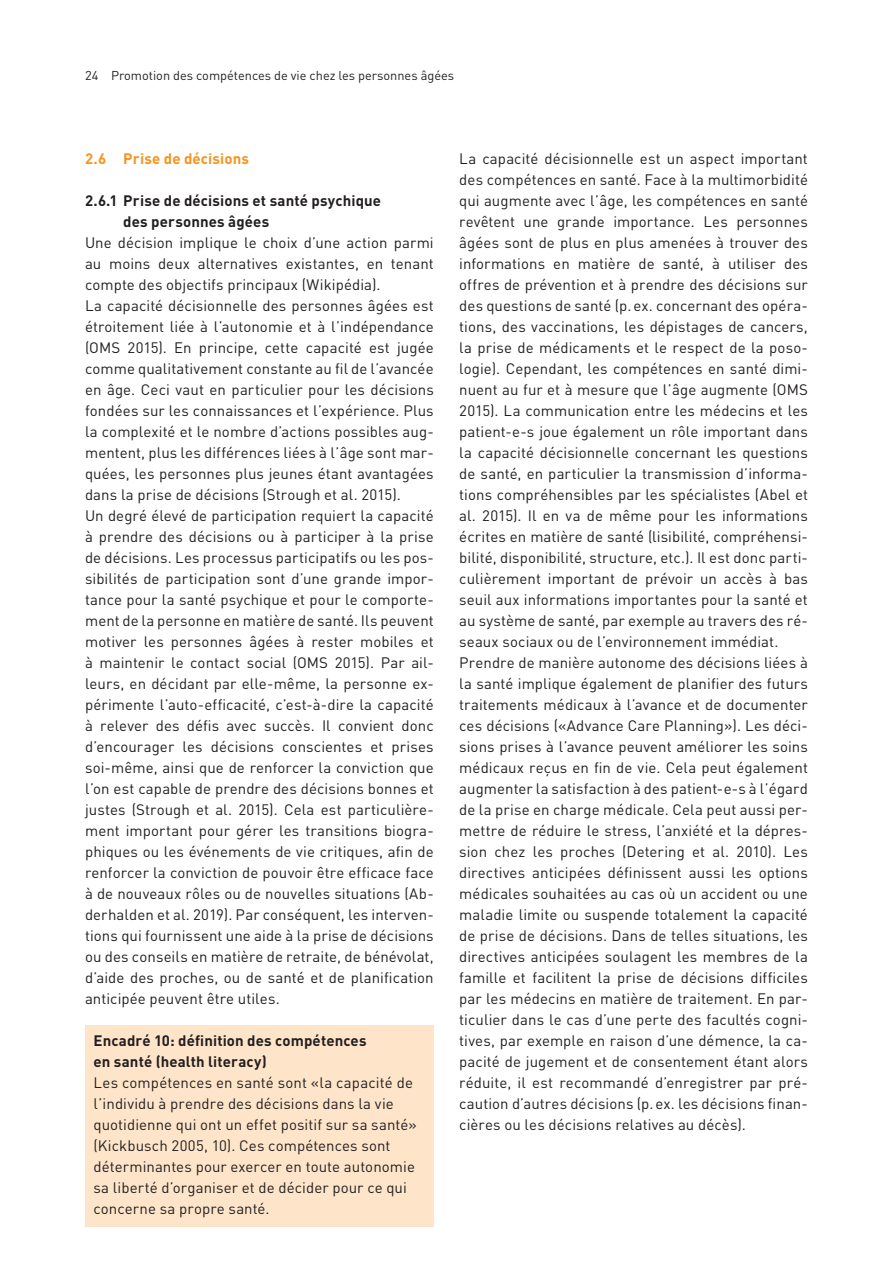
<style>
.page{position:relative;width:893px;height:1263px;background:#fff}
.page>*{position:absolute;margin:0;border:0;box-sizing:border-box;transform-origin:0 0}
.t1{font:15px/21px "DINOT";letter-spacing:.005em;color:#231f20}
.t2{font:700 15px/21px "DINOT";letter-spacing:.01em;color:#231f20}
.t3{font:700 15px "DINOT";letter-spacing:.01em;color:#f7931d}
.t4{font:12.75px "DINOT";color:#231f20}
</style>
<div class="page">
<div style="left:85px;top:1025px;width:349px;height:201px;background:#fee5ca"></div>
<p class="t4" style="left:85px;top:66px;width:371px">24 Promotion des compétences de vie chez les personnes âgées</p>
<p class="t3" style="left:85px;top:148px;width:166px">2.6 Prise de décisions</p>
<p class="t2" style="left:123px;top:189px;width:259px;text-indent:-38px">2.6.1 Prise de décisions et santé psychique des personnes âgées</p>
<p class="t1" style="left:85px;top:231px;width:350px">Une décision implique le choix d’une action parmi au moins deux alternatives existantes, en tenant compte des objectifs principaux (Wikipédia).<br>La capacité décisionnelle des personnes âgées est étroitement liée à l’autonomie et à l’indépendance (OMS 2015). En principe, cette capacité est jugée comme qualitativement constante au fil de l’avancée en âge. Ceci vaut en particulier pour les décisions fondées sur les connaissances et l’expérience. Plus la complexité et le nombre d’actions possibles aug&shy;mentent, plus les différences liées à l’âge sont mar&shy;quées, les personnes plus jeunes étant avantagées dans la prise de décisions (Strough et al. 2015).<br>Un degré élevé de participation requiert la capacité à prendre des décisions ou à participer à la prise de décisions. Les processus participatifs ou les pos&shy;sibilités de participation sont d’une grande impor&shy;tance pour la santé psychique et pour le comporte&shy;ment de la personne en matière de santé. Ils peuvent motiver les personnes âgées à rester mobiles et à maintenir le contact social (OMS 2015). Par ail&shy;leurs, en décidant par elle-même, la personne ex&shy;périmente l’auto-efficacité, c’est-à-dire la capacité à relever des défis avec succès. Il convient donc d’encourager les décisions conscientes et prises soi-même, ainsi que de renforcer la conviction que l’on est capable de prendre des décisions bonnes et justes (Strough et al. 2015). Cela est particulière&shy;ment important pour gérer les transitions biogra&shy;phiques ou les événements de vie critiques, afin de renforcer la conviction de pouvoir être efficace face à de nouveaux rôles ou de nouvelles situations (Ab&shy;derhalden et al. 2019). Par conséquent, les interven&shy;tions qui fournissent une aide à la prise de décisions ou des conseils en matière de retraite, de bénévolat, d’aide des proches, ou de santé et de planification anticipée peuvent être utiles.</p>
<p class="t2" style="left:94px;top:1029px;width:275px">Encadré 10: définition des compétences en santé (health literacy)</p>
<p class="t1" style="left:94px;top:1071px;width:325px">Les compétences en santé sont «la capacité de l’individu à prendre des décisions dans la vie quotidienne qui ont un effet positif sur sa santé» (Kickbusch 2005, 10). Ces compétences sont déterminantes pour exercer en toute autonomie sa liberté d’organiser et de décider pour ce qui concerne sa propre santé.</p>
<p class="t1" style="left:459px;top:147px;width:350px">La capacité décisionnelle est un aspect important des compétences en santé. Face à la multimorbidité qui augmente avec l’âge, les compétences en santé revêtent une grande importance. Les personnes âgées sont de plus en plus amenées à trouver des informations en matière de santé, à utiliser des offres de prévention et à prendre des décisions sur des questions de santé (p.ex. concernant des opéra&shy;tions, des vaccinations, les dépistages de cancers, la prise de médicaments et le respect de la poso&shy;logie). Cependant, les compétences en santé dimi&shy;nuent au fur et à mesure que l’âge augmente (OMS 2015). La communication entre les médecins et les patient-e-s joue également un rôle important dans la capacité décisionnelle concernant les questions de santé, en particulier la transmission d’informa&shy;tions compréhensibles par les spécialistes (Abel et al. 2015). Il en va de même pour les informations écrites en matière de santé (lisibilité, compréhensi&shy;bilité, disponibilité, structure, etc.). Il est donc parti&shy;culièrement important de prévoir un accès à bas seuil aux informations importantes pour la santé et au système de santé, par exemple au travers des ré&shy;seaux sociaux ou de l’environnement immédiat.<br>Prendre de manière autonome des décisions liées à la santé implique également de planifier des futurs traitements médicaux à l’avance et de documenter ces décisions («Advance Care Planning»). Les déci&shy;sions prises à l’avance peuvent améliorer les soins médicaux reçus en fin de vie. Cela peut également augmenter la satisfaction à des patient-e-s à l’égard de la prise en charge médicale. Cela peut aussi per&shy;mettre de réduire le stress, l’anxiété et la dépres&shy;sion chez les proches (Detering et al. 2010). Les directives anticipées définissent aussi les options médicales souhaitées au cas où un accident ou une maladie limite ou suspende totalement la capacité de prise de décisions. Dans de telles situations, les directives anticipées soulagent les membres de la famille et facilitent la prise de décisions difficiles par les médecins en matière de traitement. En par&shy;ticulier dans le cas d’une perte des facultés cogni&shy;tives, par exemple en raison d’une démence, la ca&shy;pacité de jugement et de consentement étant alors réduite, il est recommandé d’enregistrer par pré&shy;caution d’autres décisions (p.ex. les décisions finan&shy;cières ou les décisions relatives au décès).</p>
</div>
